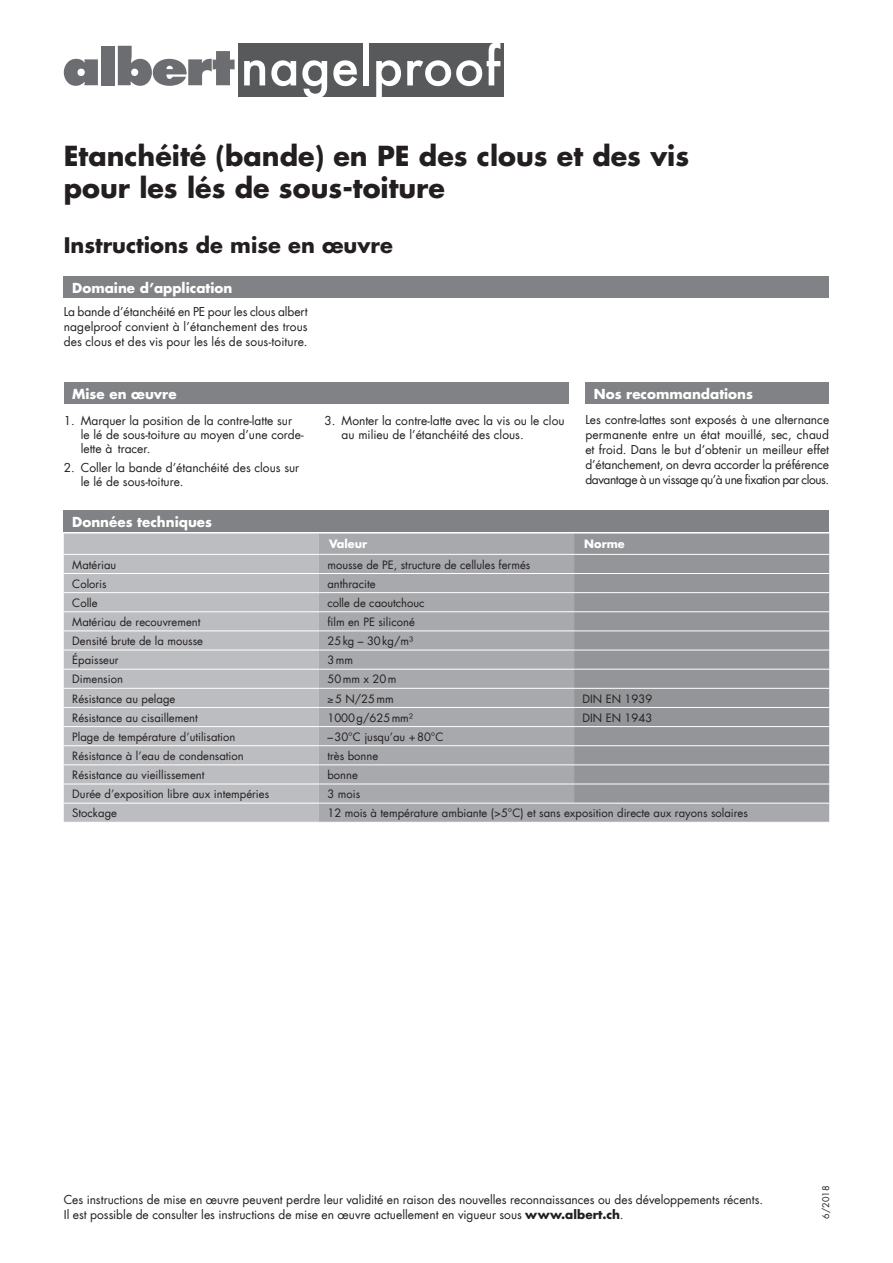
<style>
.page{position:relative;width:893px;height:1263px;background:#fff}
.page>*{position:absolute;margin:0;border:0;box-sizing:border-box;transform-origin:0 0}
.t1{font:500 51.3px "Futura";letter-spacing:.005em;color:#fff}
.t2{font:700 27px/32.4px "Futura LT";color:#231f20}
.t3{font:700 21px "Futura LT";color:#231f20}
.t4{font:700 13.5px "Futura LT";color:#fff}
.t5{font:12px/15px "Futura LT";color:#231f20}
.t6{font:11.25px "Futura LT";color:#231f20}
.t7{font:700 11.25px "Futura LT";color:#fff}
.t8{font:9px "Futura LT";color:#231f20}
.s1{font-weight:700}
</style>
<div class="page">
<div style="left:238px;top:43px;width:266px;height:54px;background:#58595b"></div>
<svg style="left:64px;top:59px;width:34px;height:27px"></svg>
<div style="left:101px;top:46px;width:14px;height:39px;background:#6c6d70"></div>
<svg style="left:118px;top:46px;width:117px;height:40px"></svg>
<div style="left:64px;top:510px;width:765px;height:21px;background:#808285"></div>
<div style="left:64px;top:276px;width:765px;height:22px;background:#808285"></div>
<div style="left:64px;top:383px;width:504px;height:21px;background:#808285"></div>
<div style="left:585px;top:383px;width:244px;height:21px;background:#808285"></div>
<div style="left:64px;top:534px;width:255px;height:288px;background:#bcbdc0"></div>
<div style="left:319px;top:534px;width:510px;height:288px;background:#a8a9ad"></div>
<div style="left:574px;top:534px;width:255px;height:269px;background:#939598"></div>
<hr style="left:64px;top:573px;width:255px;height:1px;background:#fff">
<hr style="left:319px;top:573px;width:255px;height:1px;background:#fff">
<hr style="left:574px;top:573px;width:255px;height:1px;background:#fff">
<hr style="left:64px;top:592px;width:255px;height:1px;background:#fff">
<hr style="left:319px;top:592px;width:255px;height:1px;background:#fff">
<hr style="left:574px;top:592px;width:255px;height:1px;background:#fff">
<hr style="left:64px;top:611px;width:255px;height:1px;background:#fff">
<hr style="left:319px;top:611px;width:255px;height:1px;background:#fff">
<hr style="left:574px;top:611px;width:255px;height:1px;background:#fff">
<hr style="left:64px;top:630px;width:255px;height:1px;background:#fff">
<hr style="left:319px;top:630px;width:255px;height:1px;background:#fff">
<hr style="left:574px;top:630px;width:255px;height:1px;background:#fff">
<hr style="left:64px;top:650px;width:255px;height:1px;background:#fff">
<hr style="left:319px;top:650px;width:255px;height:1px;background:#fff">
<hr style="left:574px;top:650px;width:255px;height:1px;background:#fff">
<hr style="left:64px;top:669px;width:255px;height:1px;background:#fff">
<hr style="left:319px;top:669px;width:255px;height:1px;background:#fff">
<hr style="left:574px;top:669px;width:255px;height:1px;background:#fff">
<hr style="left:64px;top:688px;width:255px;height:1px;background:#fff">
<hr style="left:319px;top:688px;width:255px;height:1px;background:#fff">
<hr style="left:574px;top:688px;width:255px;height:1px;background:#fff">
<hr style="left:64px;top:707px;width:255px;height:1px;background:#fff">
<hr style="left:319px;top:707px;width:255px;height:1px;background:#fff">
<hr style="left:574px;top:707px;width:255px;height:1px;background:#fff">
<hr style="left:64px;top:726px;width:255px;height:1px;background:#fff">
<hr style="left:319px;top:726px;width:255px;height:1px;background:#fff">
<hr style="left:574px;top:726px;width:255px;height:1px;background:#fff">
<hr style="left:64px;top:745px;width:255px;height:1px;background:#fff">
<hr style="left:319px;top:745px;width:255px;height:1px;background:#fff">
<hr style="left:574px;top:745px;width:255px;height:1px;background:#fff">
<hr style="left:64px;top:764px;width:255px;height:1px;background:#fff">
<hr style="left:319px;top:764px;width:255px;height:1px;background:#fff">
<hr style="left:574px;top:764px;width:255px;height:1px;background:#fff">
<hr style="left:64px;top:784px;width:255px;height:1px;background:#fff">
<hr style="left:319px;top:784px;width:255px;height:1px;background:#fff">
<hr style="left:574px;top:784px;width:255px;height:1px;background:#fff">
<hr style="left:64px;top:803px;width:255px;height:1px;background:#fff">
<hr style="left:64px;top:554px;width:255px;height:1px;background:#fff">
<hr style="left:319px;top:554px;width:255px;height:1px;background:#fff">
<hr style="left:574px;top:554px;width:255px;height:1px;background:#fff">
<hr style="left:319px;top:803px;width:255px;height:1px;background:#fff">
<hr style="left:574px;top:803px;width:255px;height:1px;background:#fff">
<h1 class="t1" style="left:241px;top:31px;width:261px">nagelproof</h1>
<h2 class="t2" style="left:64px;top:139px;width:627px">Etanchéité (bande) en PE des clous et des vis pour les lés de sous-toiture</h2>
<h3 class="t3" style="left:64px;top:231px;width:331px">Instructions de mise en œuvre</h3>
<p class="t4" style="left:72px;top:279px;width:162px">Domaine d’application</p>
<p class="t5" style="left:64px;top:304px;width:245px;text-align:justify">La bande d’étanchéité en PE pour les clous albert nagelproof convient à l’étanchement des trous des clous et des vis pour les lés de sous-toiture.</p>
<p class="t4" style="left:72px;top:385px;width:106px">Mise en œuvre</p>
<p class="t4" style="left:594px;top:385px;width:161px">Nos recommandations</p>
<p class="t5" style="left:81px;top:413px;width:224px;line-height:14.4px;text-indent:-17px">1. Marquer la position de la contre-latte sur le lé de sous-toiture au moyen d’une corde&shy;lette à tracer.</p>
<p class="t5" style="left:81px;top:461px;width:220px;line-height:14.4px;text-indent:-17px">2. Coller la bande d’étanchéité des clous sur le lé de sous-toiture.</p>
<p class="t5" style="left:585px;top:412px;width:245px;text-align:justify">Les contre-lattes sont exposés à une alternance permanente entre un état mouillé, sec, chaud et froid. Dans le but d’obtenir un meilleur effet d’étanchement, on devra accorder la préférence davantage à un vissage qu’à une fixation par clous.</p>
<p class="t5" style="left:342px;top:413px;width:224px;line-height:14.4px;text-indent:-17px">3. Monter la contre-latte avec la vis ou le clou au milieu de l’étanchéité des clous.</p>
<p class="t4" style="left:72px;top:513px;width:141px">Données techniques</p>
<p class="t7" style="left:329px;top:537px;width:40px">Valeur</p>
<p class="t7" style="left:584px;top:537px;width:42px">Norme</p>
<p class="t6" style="left:72px;top:557px;width:46px">Matériau</p>
<p class="t6" style="left:327px;top:557px;width:204px">mousse de PE, structure de cellules fermés</p>
<p class="t6" style="left:72px;top:576px;width:36px">Coloris</p>
<p class="t6" style="left:327px;top:576px;width:50px">anthracite</p>
<p class="t6" style="left:72px;top:595px;width:27px">Colle</p>
<p class="t6" style="left:327px;top:595px;width:99px">colle de caoutchouc</p>
<p class="t6" style="left:72px;top:615px;width:130px">Matériau de recouvrement</p>
<p class="t6" style="left:327px;top:615px;width:89px">film en PE siliconé</p>
<p class="t6" style="left:72px;top:634px;width:132px">Densité brute de la mousse</p>
<p class="t6" style="left:327px;top:634px;width:87px">25kg – 30kg/m³</p>
<p class="t6" style="left:72px;top:653px;width:48px">Épaisseur</p>
<p class="t6" style="left:327px;top:653px;width:27px">3mm</p>
<p class="t6" style="left:72px;top:672px;width:52px">Dimension</p>
<p class="t6" style="left:327px;top:672px;width:70px">50mm x 20m</p>
<p class="t6" style="left:72px;top:691px;width:105px">Résistance au pelage</p>
<p class="t6" style="left:327px;top:691px;width:68px">≥5 N/25mm</p>
<p class="t6" style="left:583px;top:691px;width:71px">DIN EN 1939</p>
<p class="t6" style="left:72px;top:710px;width:127px">Résistance au cisaillement</p>
<p class="t6" style="left:327px;top:710px;width:87px">1000g/625mm²</p>
<p class="t6" style="left:583px;top:710px;width:71px">DIN EN 1943</p>
<p class="t6" style="left:72px;top:729px;width:165px">Plage de température d’utilisation</p>
<p class="t6" style="left:327px;top:729px;width:118px">–30°C jusqu’au +80°C</p>
<p class="t6" style="left:72px;top:749px;width:173px">Résistance à l’eau de condensation</p>
<p class="t6" style="left:327px;top:749px;width:52px">très bonne</p>
<p class="t6" style="left:72px;top:768px;width:134px">Résistance au vieillissement</p>
<p class="t6" style="left:327px;top:768px;width:32px">bonne</p>
<p class="t6" style="left:72px;top:787px;width:198px">Durée d’exposition libre aux intempéries</p>
<p class="t6" style="left:327px;top:787px;width:34px">3 mois</p>
<p class="t6" style="left:72px;top:806px;width:46px">Stockage</p>
<p class="t6" style="left:327px;top:806px;width:422px">12 mois à température ambiante (&gt;5°C) et sans exposition directe aux rayons solaires</p>
<p class="t5" style="left:64px;top:1192px;width:701px">Ces instructions de mise en œuvre peuvent perdre leur validité en raison des nouvelles reconnaissances ou des développements récents.<br>Il est possible de consulter les instructions de mise en œuvre actuellement en vigueur sous <span class="s1">www.albert.ch</span>.</p>
<p class="t8" style="left:820px;top:1219px;width:34px;rotate:-90deg">6/2018</p>
</div>
